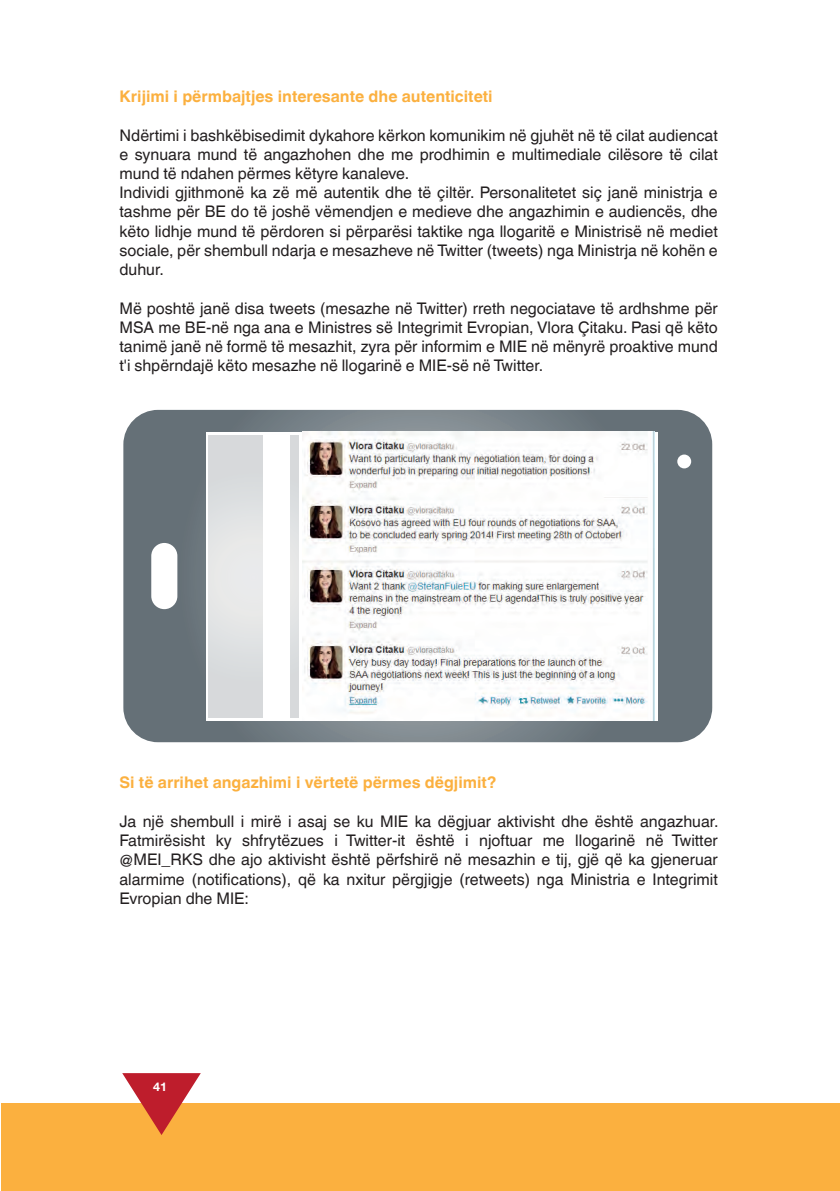
<style>
.page{position:relative;width:840px;height:1191px;background:#fff}
.page>*{position:absolute;margin:0;border:0;box-sizing:border-box;transform-origin:0 0}
.t1{font:16px/19.2px "Helvetica World";color:#231f20;text-align:justify}
.t2{font:700 16px "Helvetica World";color:#fbb03f}
.t3{font:700 12px "Helvetica Neue LT Std";color:#fff;scale:1.05 1}
</style>
<div class="page">
<svg style="left:124px;top:411px;width:586px;height:330px;background:#6e787f"></svg>
<div style="left:121px;top:408px;width:592px;height:336px;border:2px solid #fff;border-radius:36px"></div>
<div style="left:206px;top:432px;width:451px;height:288px;background:#fff"></div>
<div style="left:151px;top:543px;width:26px;height:66px;background:#fff;border-radius:13px"></div>
<div style="left:677px;top:454px;width:13px;height:14px;background:#fff;border-radius:50%"></div>
<img style="left:302px;top:432px;width:352px;height:288px">
<div style="left:291px;top:436px;width:7px;height:281px;background:#dcdee0"></div>
<div style="left:208px;top:436px;width:55px;height:281px;background:#dee0e2"></div>
<div style="left:1px;top:1103px;width:838px;height:87px;background:#fbb03f"></div>
<svg style="left:122px;top:1073px;width:79px;height:62px"></svg>
<p class="t2" style="left:119px;top:87px;width:374px">Krijimi i përmbajtjes interesante dhe autenticiteti</p>
<p class="t1" style="left:119px;top:125px;width:599px;text-align:left">Ndërtimi i bashkëbisedimit dykahore kërkon komunikim në gjuhët në të cilat audiencat e synuara mund të angazhohen dhe me prodhimin e multimediale cilësore të cilat mund të ndahen përmes këtyre kanaleve.<br>Individi gjithmonë ka zë më autentik dhe të çiltër. Personalitetet siç janë ministrja e tashme për BE do të joshë vëmendjen e medieve dhe angazhimin e audiencës, dhe këto lidhje mund të përdoren si përparësi taktike nga llogaritë e Ministrisë në mediet sociale, për shembull ndarja e mesazheve në Twitter (tweets) nga Ministrja në kohën e duhur.</p>
<p class="t1" style="left:119px;top:298px;width:599px">Më poshtë janë disa tweets (mesazhe në Twitter) rreth negociatave të ardhshme për MSA me BE-në nga ana e Ministres së Integrimit Evropian, Vlora Çitaku. Pasi që këto tanimë janë në formë të mesazhit, zyra për informim e MIE në mënyrë proaktive mund t'i shpërndajë këto mesazhe në llogarinë e MIE-së në Twitter.</p>
<p class="t2" style="left:119px;top:773px;width:378px">Si të arrihet angazhimi i vërtetë përmes dëgjimit?</p>
<p class="t1" style="left:119px;top:811px;width:600px">Ja një shembull i mirë i asaj se ku MIE ka dëgjuar aktivisht dhe është angazhuar.<br>Fatmirësisht ky shfrytëzues i Twitter-it është i njoftuar me llogarinë në Twitter @MEI_RKS dhe ajo aktivisht është përfshirë në mesazhin e tij, gjë që ka gjeneruar alarmime (notifications), që ka nxitur përgjigje (retweets) nga Ministria e Integrimit Evropian dhe MIE:</p>
<p class="t3" style="left:153px;top:1079px;width:15px">41</p>
</div>
